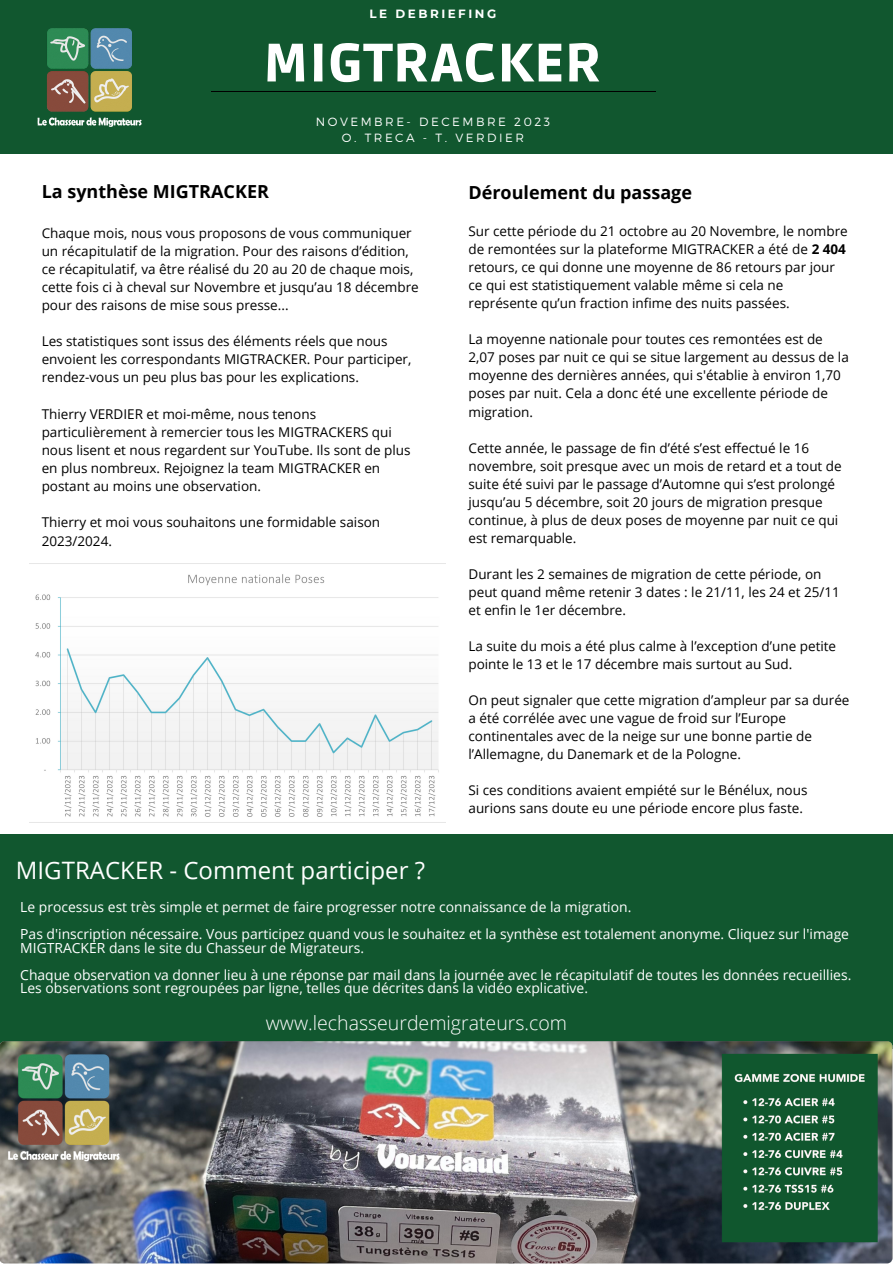
<style>
.page{position:relative;width:893px;height:1264px;background:#fff}
.page>*{position:absolute;margin:0;border:0;box-sizing:border-box;transform-origin:0 0}
.t1{font:900 53.7px "Ruda";letter-spacing:.02em;color:#fff}
.t2{font:24px "Open Sans";color:#fff}
.t3{font:300 19.5px "Open Sans";color:#fff}
.t4{font:700 18px "Open Sans";color:#000}
.t5{font:13.95px/13.5px "Open Sans";color:#fff}
.t6{font:13.5px/18px "Open Sans";color:#000}
.t7{font:700 12px "Montserrat";letter-spacing:.21em;color:#fff}
.t8{font:300 11.85px "Montserrat";letter-spacing:.21em;color:#fff}
.s1{font-weight:700}
</style>
<div class="page">
<div style="left:0;top:0;width:892px;height:154px;background:#11572f"></div>
<img style="left:37px;top:28px;width:105px;height:99px">
<hr style="left:211px;top:92px;width:444px;height:1px;background:#000">
<div style="left:0;top:834px;width:892px;height:214px;background:#11572f"></div>
<img style="left:0;top:1041px;width:892px;height:222px;border-radius:6px">
<img style="left:30px;top:563px;width:415px;height:254px">
<p class="t7" style="left:369px;top:6px;width:128px">LE DEBRIEFING</p>
<p class="t1" style="left:263px;top:32px;width:340px">MIGTRACKER</p>
<p class="t8" style="left:316px;top:114px;width:236px">NOVEMBRE- DECEMBRE 2023</p>
<p class="t8" style="left:342px;top:130px;width:184px">O. TRECA - T. VERDIER</p>
<p class="t4" style="left:42px;top:179px;width:229px">La synthèse MIGTRACKER</p>
<p class="t6" style="left:42px;top:223px;width:378px">Chaque mois, nous vous proposons de vous communiquer un récapitulatif de la migration. Pour des raisons d’édition, ce récapitulatif, va être réalisé du 20 au 20 de chaque mois, cette fois ci à cheval sur Novembre et jusqu’au 18 décembre pour des raisons de mise sous presse...</p>
<p class="t6" style="left:42px;top:332px;width:371px">Les statistiques sont issus des éléments réels que nous envoient les correspondants MIGTRACKER. Pour participer, rendez-vous un peu plus bas pour les explications.</p>
<p class="t6" style="left:42px;top:404px;width:370px">Thierry VERDIER et moi-même, nous tenons particulièrement à remercier tous les MIGTRACKERS qui nous lisent et nous regardent sur YouTube. Ils sont de plus en plus nombreux. Rejoignez la team MIGTRACKER en postant au moins une observation.</p>
<p class="t6" style="left:42px;top:513px;width:340px">Thierry et moi vous souhaitons une formidable saison<br>2023/2024.</p>
<p class="t2" style="left:16px;top:853px;width:410px">MIGTRACKER - Comment participer ?</p>
<p class="t4" style="left:468px;top:180px;width:225px">Déroulement du passage</p>
<p class="t6" style="left:468px;top:222px;width:381px">Sur cette période du 21 octobre au 20 Novembre, le nombre de remontées sur la plateforme MIGTRACKER a été de <span class="s1">2 404 </span>retours, ce qui donne une moyenne de 86 retours par jour ce qui est statistiquement valable même si cela ne représente qu’un fraction infime des nuits passées.</p>
<p class="t6" style="left:468px;top:330px;width:382px">La moyenne nationale pour toutes ces remontées est de 2,07 poses par nuit ce qui se situe largement au dessus de la moyenne des dernières années, qui s'établie à environ 1,70 poses par nuit. Cela a donc été une excellente période de migration.</p>
<p class="t6" style="left:468px;top:438px;width:375px">Cette année, le passage de fin d’été s’est effectué le 16 novembre, soit presque avec un mois de retard et a tout de suite été suivi par le passage d’Automne qui s’est prolongé jusqu’au 5 décembre, soit 20 jours de migration presque continue, à plus de deux poses de moyenne par nuit ce qui est remarquable.</p>
<p class="t6" style="left:468px;top:564px;width:373px">Durant les 2 semaines de migration de cette période, on peut quand même retenir 3 dates : le 21/11, les 24 et 25/11 et enfin le 1er décembre.</p>
<p class="t6" style="left:468px;top:636px;width:369px">La suite du mois a été plus calme à l’exception d’une petite pointe le 13 et le 17 décembre mais surtout au Sud.</p>
<p class="t6" style="left:468px;top:690px;width:382px">On peut signaler que cette migration d’ampleur par sa durée a été corrélée avec une vague de froid sur l’Europe continentales avec de la neige sur une bonne partie de l’Allemagne, du Danemark et de la Pologne.</p>
<p class="t6" style="left:468px;top:780px;width:340px">Si ces conditions avaient empiété sur le Bénélux, nous aurions sans doute eu une période encore plus faste.</p>
<p class="t5" style="left:20px;top:899px;width:612px">Le processus est très simple et permet de faire progresser notre connaissance de la migration.</p>
<p class="t5" style="left:20px;top:926px;width:830px">Pas d'inscription nécessaire. Vous participez quand vous le souhaitez et la synthèse est totalement anonyme. Cliquez sur l'image<br>MIGTRACKER dans le site du Chasseur de Migrateurs.</p>
<p class="t5" style="left:20px;top:967px;width:832px">Chaque observation va donner lieu à une réponse par mail dans la journée avec le récapitulatif de toutes les données recueillies.<br>Les observations sont regroupées par ligne, telles que décrites dans la vidéo explicative.</p>
<p class="t3" style="left:266px;top:1008px;width:303px">www.lechasseurdemigrateurs.com</p>
</div>
